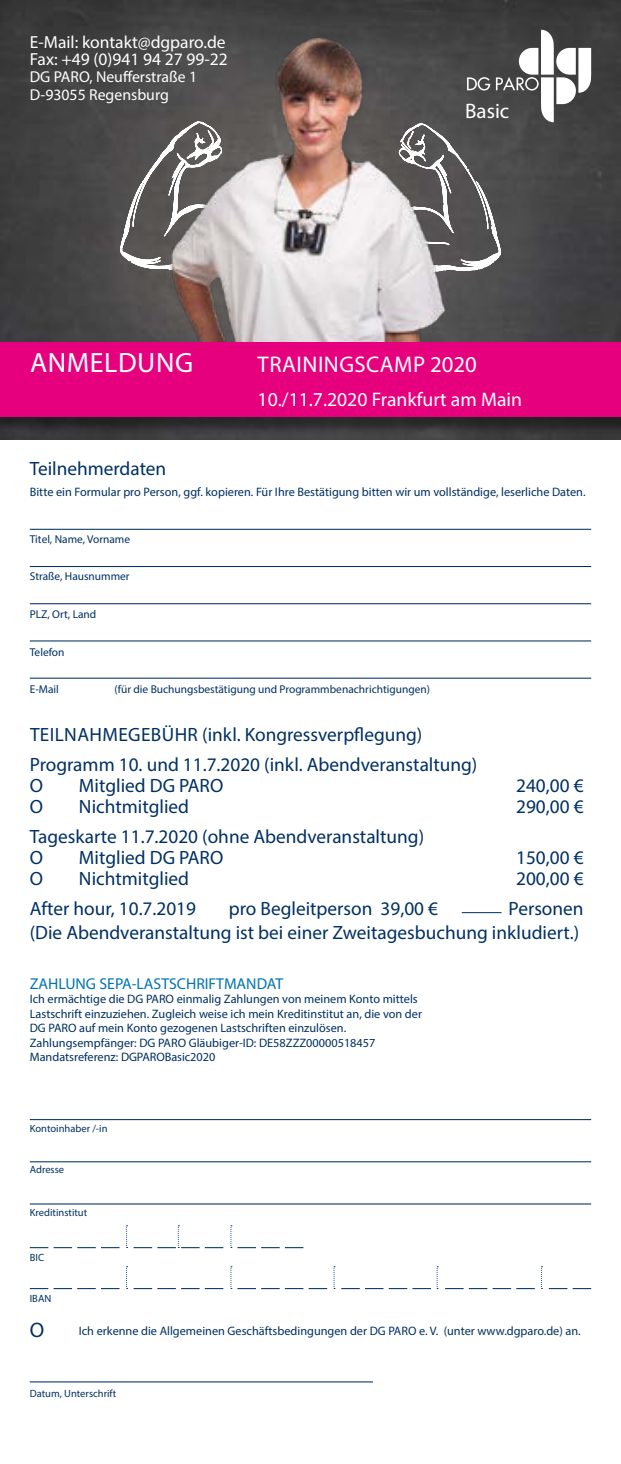
<style>
.page{position:relative;width:621px;height:1464px;background:#fff}
.page>*{position:absolute;margin:0;border:0;box-sizing:border-box;transform-origin:0 0}
.t1{font:28px "Myriad Pro";letter-spacing:.02em;color:#fff}
.t2{font:22.75px "Myriad Pro";letter-spacing:.02em;color:#fff}
.t3{font:21px "Myriad Pro";color:#fff}
.t4{font:21px "Myriad Pro";color:#003063}
.t5{font:19.6px "Myriad Pro";color:#fff}
.t6{font:19.25px/29.8px "Myriad Pro";color:#003063}
.t7{font:17.5px/16.8px "Myriad Pro";color:#fff}
.t8{font:15.75px/17.5px "Myriad Pro";color:#fff}
.t9{font:15.75px "Myriad Pro";color:#0073b3}
.t10{font:12.25px/14.5px "Myriad Pro";color:#003063}
.t11{font:11.38px "Myriad Pro";color:#003063}
.t12{font:10.5px "Myriad Pro";color:#003063}
</style>
<div class="page">
<img style="left:0;top:0;width:620px;height:439px">
<svg style="left:120px;top:121px;width:381px;height:161px"></svg>
<svg style="left:120px;top:121px;width:45px;height:158px"></svg>
<hr style="left:30px;top:529px;width:560px;height:1px;background:#003063">
<hr style="left:30px;top:566px;width:560px;height:1px;background:#003063">
<hr style="left:30px;top:603px;width:560px;height:1px;background:#003063">
<hr style="left:30px;top:640px;width:560px;height:1px;background:#003063">
<hr style="left:30px;top:677px;width:560px;height:1px;background:#003063">
<hr style="left:30px;top:1119px;width:560px;height:1px;background:#003063">
<hr style="left:30px;top:1161px;width:560px;height:1px;background:#003063">
<hr style="left:30px;top:1203px;width:560px;height:1px;background:#003063">
<hr style="left:30px;top:1381px;width:342px;height:1px;background:#003063">
<svg style="left:548px;top:1288px;width:42px;height:1px"></svg>
<svg style="left:445px;top:1288px;width:65px;height:1px"></svg>
<svg style="left:341px;top:1288px;width:89px;height:1px"></svg>
<svg style="left:516px;top:1288px;width:18px;height:1px"></svg>
<svg style="left:133px;top:1288px;width:66px;height:1px"></svg>
<svg style="left:30px;top:1288px;width:89px;height:1px"></svg>
<svg style="left:205px;top:1288px;width:18px;height:1px"></svg>
<svg style="left:126px;top:1266px;width:1px;height:21px"></svg>
<svg style="left:230px;top:1266px;width:97px;height:23px"></svg>
<svg style="left:30px;top:1247px;width:89px;height:1px"></svg>
<svg style="left:205px;top:1247px;width:18px;height:1px"></svg>
<svg style="left:126px;top:1225px;width:1px;height:23px"></svg>
<svg style="left:230px;top:1225px;width:73px;height:23px"></svg>
<svg style="left:333px;top:1266px;width:2px;height:22px"></svg>
<svg style="left:541px;top:1266px;width:1px;height:21px"></svg>
<img style="left:165px;top:0;width:296px;height:342px">
<div style="left:0;top:345px;width:620px;height:91px;background:#000;opacity:.45"></div>
<div style="left:0;top:342px;width:620px;height:75px;background:#e6007d"></div>
<svg style="left:133px;top:1225px;width:66px;height:23px"></svg>
<svg style="left:466px;top:30px;width:124px;height:92px"></svg>
<hr style="left:461px;top:912px;width:40px;height:1px;background:#003063">
<h3 class="t7" style="left:30px;top:33px;width:199px">E-Mail: kontakt@dgparo.de<br>Fax: +49 (0)941 94 27 99-22</h3>
<p class="t8" style="left:30px;top:68px;width:169px">DG PARO, Neufferstraße 1<br>D-93055 Regensburg</p>
<h3 class="t3" style="left:464px;top:98px;width:46px">Basic</h3>
<h1 class="t1" style="left:30px;top:346px;width:164px">ANMELDUNG</h1>
<h2 class="t2" style="left:257px;top:351px;width:221px">TRAININGSCAMP 2020</h2>
<h3 class="t5" style="left:257px;top:387px;width:266px">10./11.7.2020 Frankfurt am Main</h3>
<h3 class="t6" style="left:30px;top:453px;width:138px">Teilnehmerdaten</h3>
<p class="t10" style="left:30px;top:484px;width:556px">Bitte ein Formular pro Person, ggf. kopieren. Für Ihre Bestätigung bitten wir um vollständige, leserliche Daten.</p>
<p class="t11" style="left:30px;top:532px;width:102px">Titel, Name, Vorname</p>
<p class="t11" style="left:30px;top:569px;width:101px">Straße, Hausnummer</p>
<p class="t11" style="left:30px;top:607px;width:68px">PLZ, Ort, Land</p>
<p class="t11" style="left:30px;top:645px;width:36px">Telefon</p>
<p class="t11" style="left:30px;top:682px;width:31px">E-Mail</p>
<p class="t11" style="left:114px;top:682px;width:317px">(für die Buchungsbestätigung und Programmbenachrichtigungen)</p>
<h3 class="t6" style="left:30px;top:720px;width:449px">TEILNAHMEGEBÜHR (inkl. Kongressverpflegung)<br>Programm 10. und 11.7.2020 (inkl. Abendveranstaltung)</h3>
<h3 class="t6" style="left:30px;top:770px;width:15px">O</h3>
<h3 class="t6" style="left:79px;top:770px;width:146px">Mitglied DG PARO</h3>
<h3 class="t6" style="left:515px;top:770px;width:69px">240,00 €</h3>
<h3 class="t6" style="left:30px;top:791px;width:15px">O</h3>
<h3 class="t6" style="left:79px;top:791px;width:112px">Nichtmitglied</h3>
<h3 class="t6" style="left:515px;top:791px;width:69px">290,00 €</h3>
<h3 class="t6" style="left:30px;top:825px;width:395px;line-height:21px">Tageskarte 11.7.2020 (ohne Abendveranstaltung)<br>O</h3>
<h3 class="t6" style="left:79px;top:842px;width:146px">Mitglied DG PARO</h3>
<h3 class="t6" style="left:515px;top:842px;width:69px">150,00 €</h3>
<h3 class="t6" style="left:30px;top:863px;width:15px">O</h3>
<h3 class="t6" style="left:79px;top:863px;width:112px">Nichtmitglied</h3>
<h3 class="t6" style="left:515px;top:863px;width:69px">200,00 €</h3>
<h3 class="t6" style="left:30px;top:893px;width:168px">After hour, 10.7.2019</h3>
<h3 class="t6" style="left:228px;top:893px;width:211px">pro Begleitperson 39,00 €</h3>
<h3 class="t6" style="left:30px;top:895px;width:554px;line-height:24.5px;text-align:right">Personen<br>(Die Abendveranstaltung ist bei einer Zweitagesbuchung inkludiert.)</h3>
<p class="t9" style="left:30px;top:973px;width:255px">ZAHLUNG SEPA-LASTSCHRIFTMANDAT</p>
<p class="t10" style="left:30px;top:991px;width:393px">Ich ermächtige die DG PARO einmalig Zahlungen von meinem Konto mittels Lastschrift einzuziehen. Zugleich weise ich mein Kreditinstitut an, die von der DG PARO auf mein Konto gezogenen Lastschriften einzulösen.<br>Zahlungsempfänger: DG PARO Gläubiger-ID: DE58ZZZ00000518457<br>Mandatsreferenz: DGPAROBasic2020</p>
<p class="t12" style="left:30px;top:1121px;width:79px">Kontoinhaber /-in</p>
<p class="t12" style="left:30px;top:1163px;width:36px">Adresse</p>
<p class="t12" style="left:30px;top:1206px;width:59px">Kreditinstitut</p>
<p class="t12" style="left:30px;top:1250px;width:16px">BIC</p>
<p class="t12" style="left:30px;top:1291px;width:23px">IBAN</p>
<h3 class="t4" style="left:30px;top:1316px;width:16px">O</h3>
<p class="t10" style="left:79px;top:1323px;width:503px">Ich erkenne die Allgemeinen Geschäftsbedingungen der DG PARO e. V. (unter www.dgparo.de) an.</p>
<p class="t12" style="left:30px;top:1386px;width:88px">Datum, Unterschrift</p>
</div>
